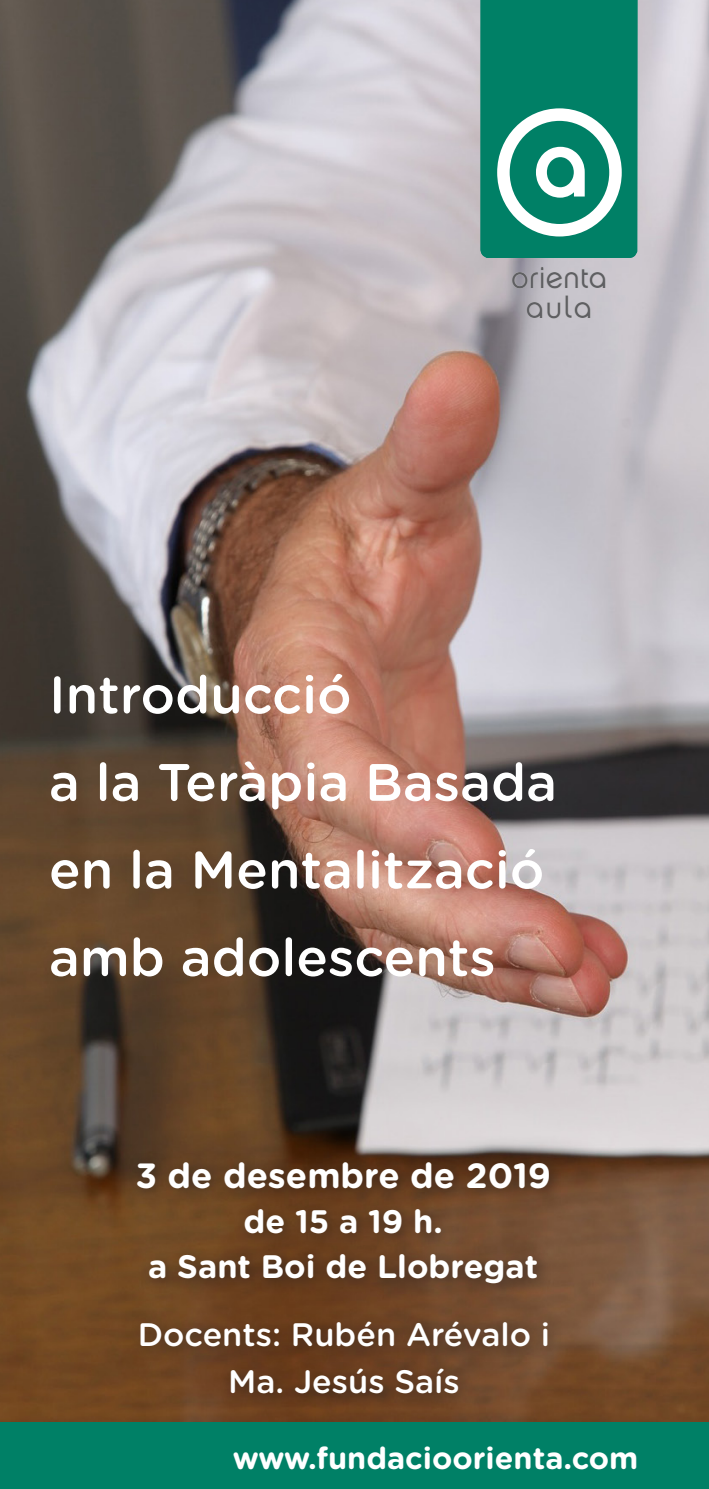
<style>
.page{position:relative;width:709px;height:1489px;background:#fff}
.page>*{position:absolute;margin:0;border:0;box-sizing:border-box;transform-origin:0 0}
.t1{font:87.5px "Chalet London Nineteen Seventy";color:#fff}
.t2{font:500 52.5px "Gotham Rounded";color:#fff}
.t3{font:700 35px "Gotham Rounded";color:#fff}
.t4{font:500 32.5px "Gotham Rounded";color:#fff}
.t5{font:700 32.5px "Gotham Rounded";color:#fff}
.t6{font:700 30.75px "Gotham Rounded";color:#fff}
.t7{font:30px/30px "Chalet London Nineteen Seventy";color:#5f5f62;text-align:center}
.t8{font:700 25px "Gotham Rounded";color:#fff}
</style>
<div class="page">
<img style="left:0;top:0;width:709px;height:1422px">
<svg style="left:480px;top:0;width:157px;height:258px"></svg>
<div style="left:0;top:1422px;width:709px;height:66px;background:#008066"></div>
<div style="left:127px;top:1151px;width:438px;height:148px;background:#231f20;opacity:.6"></div>
<div style="left:129px;top:1311px;width:434px;height:97px;background:#231f20;opacity:.6"></div>
<p class="t1" style="left:534px;top:111px;width:55px">a</p>
<p class="t2" style="left:49px;top:657px;width:304px">Introducció</p>
<p class="t7" style="left:511px;top:263px;width:97px">orienta aula</p>
<p class="t2" style="left:49px;top:744px;width:509px">a la Teràpia Basada</p>
<p class="t2" style="left:49px;top:832px;width:497px">en la Mentalització</p>
<p class="t2" style="left:49px;top:919px;width:448px">amb adolescents</p>
<p class="t3" style="left:135px;top:1149px;width:417px">3 de desembre de 2019</p>
<p class="t5" style="left:244px;top:1197px;width:201px">de 15 a 19 h.</p>
<p class="t5" style="left:148px;top:1242px;width:391px">a Sant Boi de Llobregat</p>
<p class="t4" style="left:138px;top:1310px;width:414px">Docents: Rubén Arévalo i</p>
<p class="t4" style="left:228px;top:1358px;width:233px">Ma. Jesús Saís</p>
<p class="t6" style="left:233px;top:1435px;width:407px">www.fundacioorienta.com</p>
<p class="t8" style="left:307px;top:1441px;width:332px">www.fundacioorienta.com</p>
</div>
